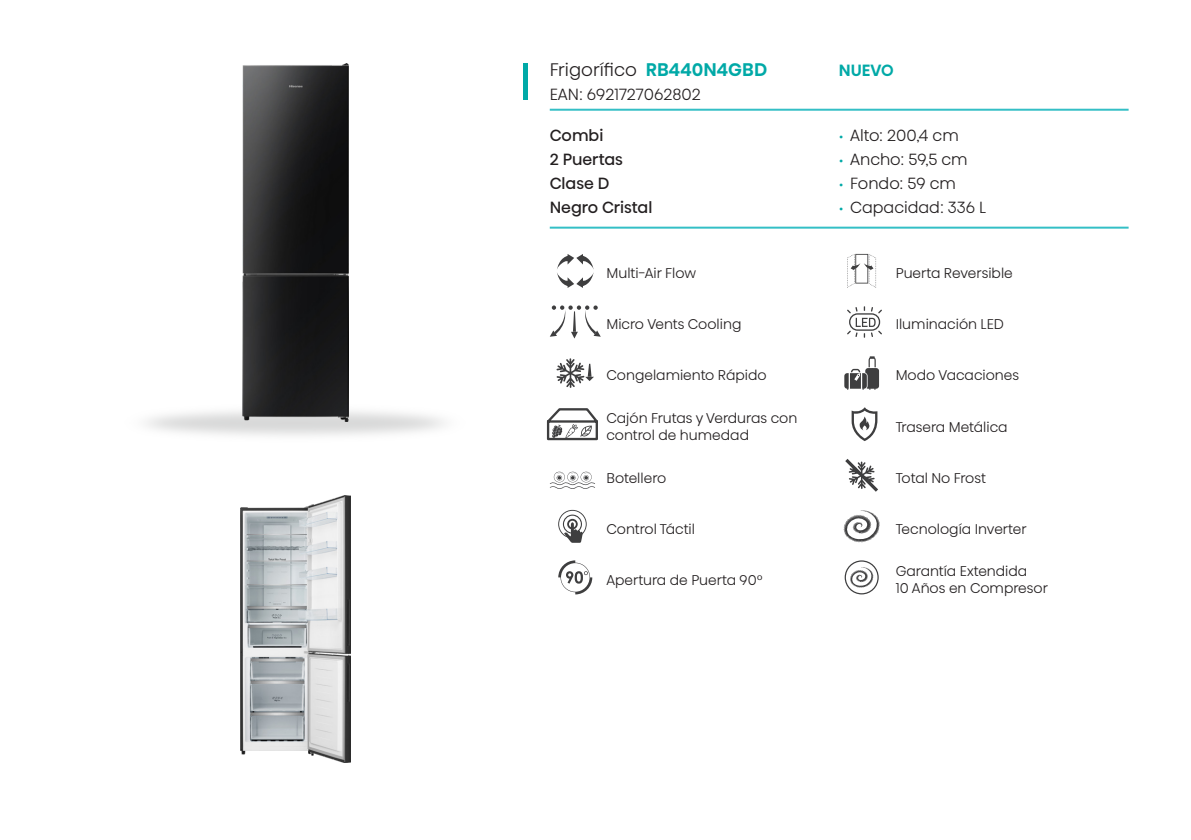
<style>
.page{position:relative;width:1191px;height:840px;background:#fff}
.page>*{position:absolute;margin:0;border:0;box-sizing:border-box;transform-origin:0 0}
.t1{font:300 18px "Hisense Alfabet";color:#231f20}
.t2{font:300 16px "Hisense Alfabet";color:#231f20}
.t3{font:16px/24px "Hisense Alfabet";color:#231f20}
.t4{font:500 16px "Hisense Alfabet";color:#00a9a7}
.t5{font:300 14px/16.8px "Hisense Alfabet";color:#231f20}
.s1{font-weight:500;color:#00a9a7}
.s2{font-size:12px;color:#00a9a7}
</style>
<div class="page">
<img style="left:146px;top:393px;width:298px;height:43px">
<div style="left:522px;top:63px;width:5px;height:36px;background:#00a9a7"></div>
<img style="left:243px;top:63px;width:105px;height:358px">
<hr style="left:550px;top:109px;width:578px;height:2px;background:#34bfc6">
<hr style="left:550px;top:226px;width:578px;height:2px;background:#34bfc6">
<img style="left:240px;top:495px;width:111px;height:266px">
<svg style="left:557px;top:254px;width:37px;height:34px"></svg>
<svg style="left:847px;top:254px;width:29px;height:34px"></svg>
<svg style="left:550px;top:305px;width:51px;height:33px"></svg>
<svg style="left:847px;top:306px;width:35px;height:31px"></svg>
<svg style="left:556px;top:358px;width:38px;height:29px"></svg>
<svg style="left:844px;top:356px;width:35px;height:33px"></svg>
<svg style="left:546px;top:408px;width:52px;height:33px"></svg>
<svg style="left:851px;top:407px;width:26px;height:34px"></svg>
<svg style="left:550px;top:471px;width:45px;height:18px"></svg>
<svg style="left:845px;top:459px;width:33px;height:32px"></svg>
<svg style="left:558px;top:509px;width:28px;height:33px"></svg>
<svg style="left:843px;top:510px;width:37px;height:32px"></svg>
<svg style="left:558px;top:560px;width:34px;height:34px"></svg>
<svg style="left:844px;top:560px;width:34px;height:34px"></svg>
<p class="t1" style="left:550px;top:53px;width:219px">Frigorífico <span class="s1">RB440N4GBD</span></p>
<p class="t2" style="left:550px;top:80px;width:153px">EAN: 6921727062802</p>
<p class="t3" style="left:550px;top:121px;width:104px">Combi<br>2 Puertas<br>Clase D<br>Negro Cristal</p>
<p class="t2" style="left:839px;top:120px;width:121px"><span class="s2">•</span> Alto: 200,4 cm</p>
<p class="t4" style="left:839px;top:59px;width:56px">NUEVO</p>
<p class="t2" style="left:839px;top:144px;width:130px"><span class="s2">•</span> Ancho: 59,5 cm</p>
<p class="t2" style="left:839px;top:168px;width:119px"><span class="s2">•</span> Fondo: 59 cm</p>
<p class="t2" style="left:839px;top:192px;width:149px"><span class="s2">•</span> Capacidad: 336 L</p>
<p class="t5" style="left:606px;top:262px;width:91px">Multi-Air Flow</p>
<p class="t5" style="left:895px;top:262px;width:119px">Puerta Reversible</p>
<p class="t5" style="left:606px;top:314px;width:136px">Micro Vents Cooling</p>
<p class="t5" style="left:895px;top:314px;width:110px">Iluminación LED</p>
<p class="t5" style="left:606px;top:365px;width:162px">Congelamiento Rápido</p>
<p class="t5" style="left:895px;top:365px;width:125px">Modo Vacaciones</p>
<p class="t5" style="left:606px;top:407px;width:192px">Cajón Frutas y Verduras con control de humedad</p>
<p class="t5" style="left:895px;top:416px;width:113px">Trasera Metálica</p>
<p class="t5" style="left:606px;top:467px;width:61px">Botellero</p>
<p class="t5" style="left:895px;top:467px;width:92px">Total No Frost</p>
<p class="t5" style="left:606px;top:518px;width:90px">Control Táctil</p>
<p class="t5" style="left:895px;top:518px;width:132px">Tecnología Inverter</p>
<p class="t5" style="left:606px;top:569px;width:158px">Apertura de Puerta 90°</p>
<p class="t5" style="left:895px;top:560px;width:154px">Garantía Extendida<br>10 Años en Compresor</p>
</div>
